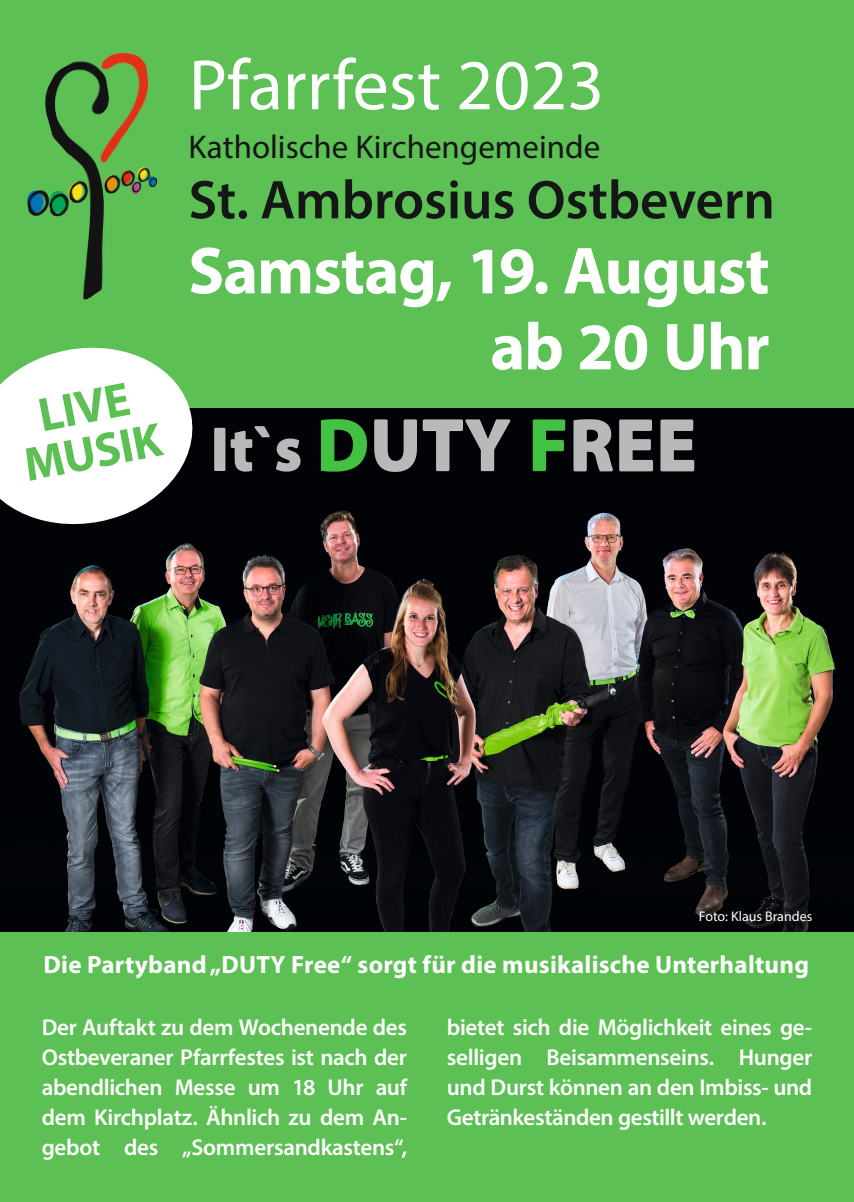
<style>
.page{position:relative;width:854px;height:1202px;background:#fff}
.page>*{position:absolute;margin:0;border:0;box-sizing:border-box;transform-origin:0 0}
.t1{font:72px "Myriad Pro";color:#fff}
.t2{font:700 67px/76px "Myriad Pro";letter-spacing:-.015em;color:#fff;text-align:right}
.t3{font:600 55px "Myriad Pro";color:#151616}
.t4{font:700 48px/46px "Myriad Pro";color:#5cc054;text-align:center}
.t5{font:33px "Myriad Pro";color:#151616}
.t6{font:700 25px "Myriad Pro";letter-spacing:.01em;color:#fff}
.t7{font:600 23px/30px "Myriad Pro";letter-spacing:-.015em;color:#fff;text-align:justify}
.t8{font:14px "Myriad Pro";color:#fff}
</style>
<div class="page">
<div style="left:0;top:0;width:853px;height:1202px;background:#5cc054"></div>
<img style="left:45px;top:53px;width:112px;height:246px">
<img style="left:0;top:408px;width:853px;height:523px">
<svg style="left:0;top:347px;width:200px;height:186px;background:#c8d2c8"></svg>
<h1 class="t1" style="left:189px;top:41px;width:417px">Pfarrfest 2023</h1>
<h3 class="t5" style="left:188px;top:127px;width:413px">Katholische Kirchengemeinde</h3>
<h3 class="t3" style="left:188px;top:165px;width:587px">St. Ambrosius Ostbevern</h3>
<h3 class="t4" style="left:11px;top:396px;width:141px;rotate:-11deg">LIVE<br>MUSIK</h3>
<h2 class="t2" style="left:188px;top:231px;width:582px">Samstag, 19. August ab 20 Uhr</h2>
<p class="t8" style="left:698px;top:908px;width:115px">Foto: Klaus Brandes</p>
<p class="t6" style="left:43px;top:948px;width:766px">Die Partyband „DUTY Free“ sorgt für die musikalische Unterhaltung</p>
<p class="t7" style="left:42px;top:1011px;width:367px">Der Auftakt zu dem Wochenende des Ostbeveraner Pfarrfestes ist nach der abendlichen Messe um 18 Uhr auf dem Kirchplatz. Ähnlich zu dem An&shy;gebot des „Sommersandkastens“,</p>
<p class="t7" style="left:446px;top:1011px;width:367px">bietet sich die Möglichkeit eines ge&shy;selligen Beisammenseins. Hunger und Durst können an den Imbiss- und Getränkeständen gestillt werden.</p>
</div>
